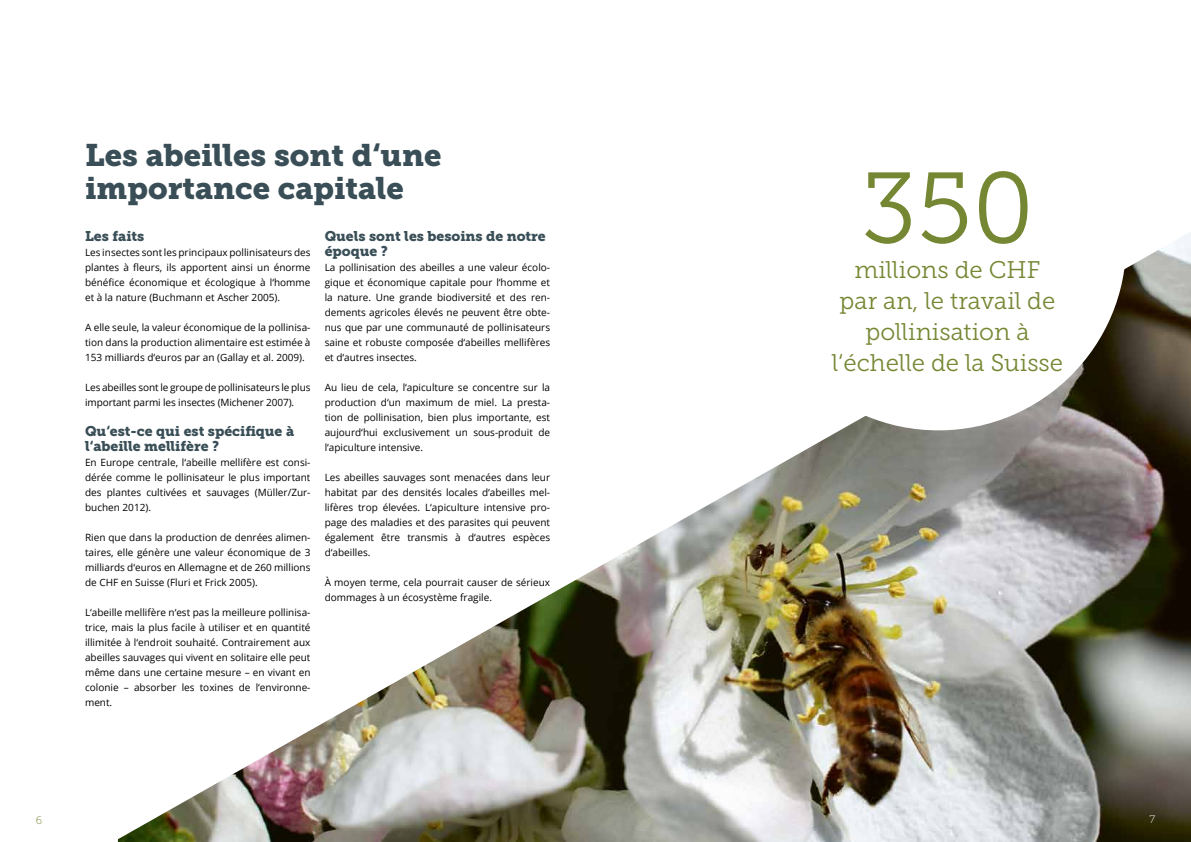
<style>
.page{position:relative;width:1191px;height:842px;background:#fff}
.page>*{position:absolute;margin:0;border:0;box-sizing:border-box;transform-origin:0 0}
.t1{font:100px "Museo Slab 300";color:#758733}
.t2{font:31px/33px "Museo Slab 900";color:#394e56}
.t3{font:24px/31px "Museo Slab 300";color:#758733;text-align:center}
.t4{font:14px/15px "Museo Slab 900";color:#394e56}
.t5{font:11px "Museo Slab 100";color:#758733}
.t6{font:11px "Museo Slab 100";color:#fff}
.t7{font:10px/15px "Open Sans";color:#000;text-align:justify}
</style>
<div class="page">
<img style="left:118px;top:232px;width:1073px;height:610px">
<div style="left:750px;top:55px;width:376px;height:375px;background:#fff;border-radius:50%"></div>
<h2 class="t2" style="left:85px;top:139px;width:358px">Les abeilles sont d‘une importance capitale</h2>
<h3 class="t4" style="left:85px;top:229px;width:61px">Les faits</h3>
<p class="t7" style="left:85px;top:245px;width:227px">Les insectes sont les principaux pollinisateurs des plantes à fleurs, ils apportent ainsi un énorme bénéfice économique et écologique à l‘homme et à la nature (Buchmann et Ascher 2005).</p>
<p class="t7" style="left:85px;top:320px;width:227px">A elle seule, la valeur économique de la pollinisa&shy;tion dans la production alimentaire est estimée à 153 milliards d‘euros par an (Gallay et al. 2009).</p>
<p class="t7" style="left:85px;top:380px;width:227px">Les abeilles sont le groupe de pollinisateurs le plus important parmi les insectes (Michener 2007).</p>
<h3 class="t4" style="left:85px;top:424px;width:211px">Qu‘est-ce qui est spécifique à l‘abeille mellifère ?</h3>
<p class="t7" style="left:85px;top:455px;width:227px">En Europe centrale, l‘abeille mellifère est consi&shy;dérée comme le pollinisateur le plus important des plantes cultivées et sauvages (Müller/Zur&shy;buchen 2012).</p>
<p class="t7" style="left:85px;top:530px;width:227px">Rien que dans la production de denrées alimen&shy;taires, elle génère une valeur économique de 3 milliards d‘euros en Allemagne et de 260 millions de CHF en Suisse (Fluri et Frick 2005).</p>
<p class="t7" style="left:85px;top:605px;width:227px">L‘abeille mellifère n‘est pas la meilleure pollinisa&shy;trice, mais la plus facile à utiliser et en quantité illimitée à l‘endroit souhaité. Contrairement aux abeilles sauvages qui vivent en solitaire elle peut même dans une certaine mesure – en vivant en colonie – absorber les toxines de l‘environne&shy;ment.</p>
<h3 class="t4" style="left:325px;top:229px;width:223px">Quels sont les besoins de notre époque ?</h3>
<p class="t7" style="left:325px;top:260px;width:227px">La pollinisation des abeilles a une valeur écolo&shy;gique et économique capitale pour l‘homme et la nature. Une grande biodiversité et des ren&shy;dements agricoles élevés ne peuvent être obte&shy;nus que par une communauté de pollinisateurs saine et robuste composée d‘abeilles mellifères et d‘autres insectes.</p>
<p class="t7" style="left:325px;top:380px;width:227px">Au lieu de cela, l‘apiculture se concentre sur la production d‘un maximum de miel. La presta&shy;tion de pollinisation, bien plus importante, est aujourd‘hui exclusivement un sous-produit de l‘apiculture intensive.</p>
<p class="t7" style="left:325px;top:470px;width:227px">Les abeilles sauvages sont menacées dans leur habitat par des densités locales d‘abeilles mel&shy;lifères trop élevées. L‘apiculture intensive pro&shy;page des maladies et des parasites qui peuvent également être transmis à d‘autres espèces d‘abeilles.</p>
<p class="t7" style="left:325px;top:575px;width:227px">À moyen terme, cela pourrait causer de sérieux dommages à un écosystème fragile.</p>
<h1 class="t1" style="left:860px;top:154px;width:175px">350</h1>
<h3 class="t3" style="left:831px;top:254px;width:233px">millions de CHF<br>par an, le travail de pollinisation à l‘échelle de la Suisse</h3>
<p class="t5" style="left:36px;top:814px;width:8px">6</p>
<p class="t6" style="left:1149px;top:813px;width:7px">7</p>
</div>
